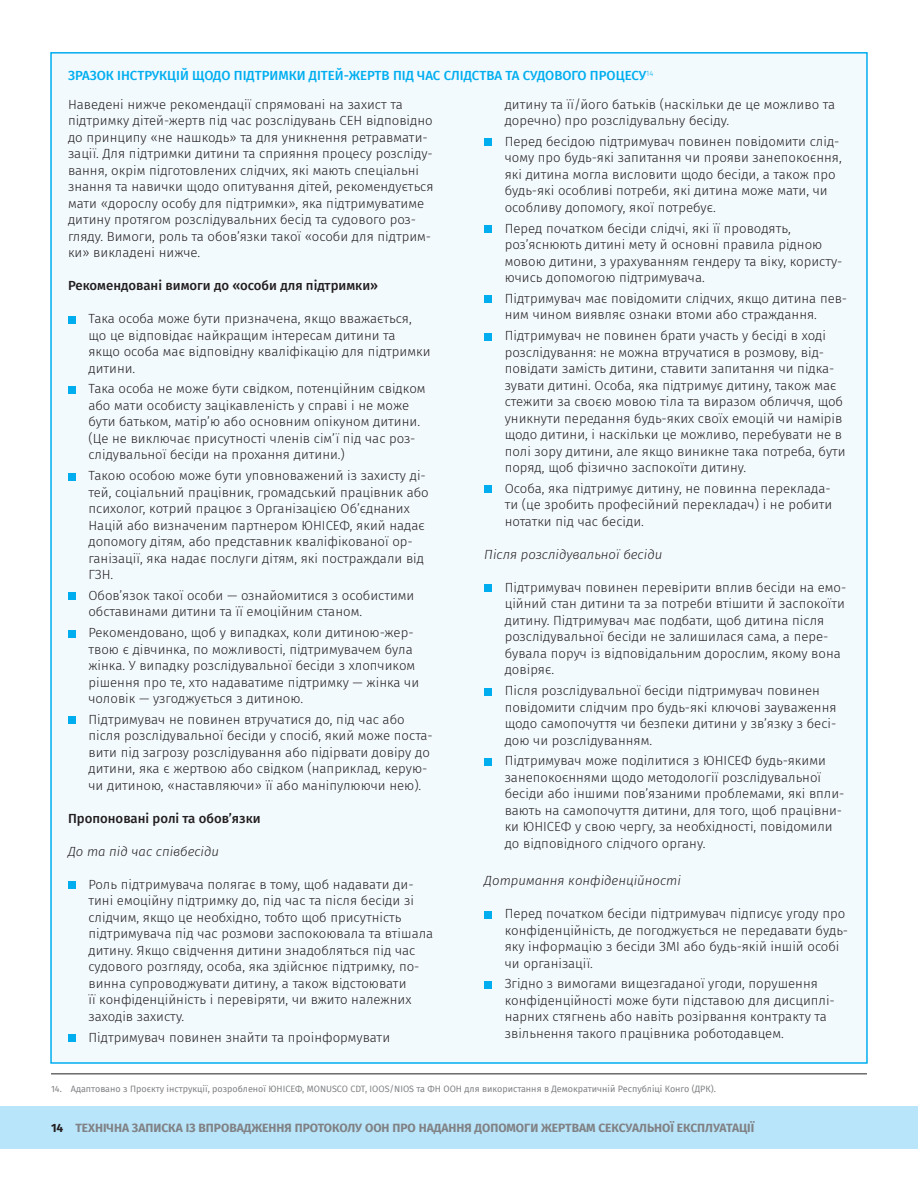
<style>
.page{position:relative;width:918px;height:1188px;background:#fff}
.page>*{position:absolute;margin:0;border:0;box-sizing:border-box;transform-origin:0 0}
.t1{font:300 13.2px/16.5px "Fira Sans";color:#231f20}
.t2{font:500 13.2px/28.2px "Fira Sans";color:#00aeef}
.t3{font:italic 300 13.2px "Fira Sans";color:#231f20}
.t4{font:500 13.2px "Fira Sans";color:#231f20}
.t5{font:700 12px "Fira Sans";color:#808285}
.t6{font:9px "Fira Sans";color:#808285}
.s1{font-weight:300;color:#231f20}
.s2{color:#231f20}
</style>
<div class="page">
<div style="left:0;top:1106px;width:918px;height:43px;background:#b9e5fa"></div>
<div style="left:50px;top:52px;width:818px;height:1012px;background:#f3fafe;border:2px solid #00aeef"></div>
<div style="left:68px;top:316px;width:7px;height:7px;background:#00aeef"></div>
<div style="left:68px;top:386px;width:7px;height:7px;background:#00aeef"></div>
<div style="left:68px;top:473px;width:7px;height:7px;background:#00aeef"></div>
<div style="left:68px;top:593px;width:7px;height:7px;background:#00aeef"></div>
<div style="left:68px;top:630px;width:7px;height:7px;background:#00aeef"></div>
<div style="left:68px;top:717px;width:7px;height:7px;background:#00aeef"></div>
<div style="left:68px;top:882px;width:7px;height:7px;background:#00aeef"></div>
<div style="left:68px;top:1034px;width:7px;height:8px;background:#00aeef"></div>
<div style="left:484px;top:139px;width:8px;height:7px;background:#00aeef"></div>
<div style="left:484px;top:225px;width:8px;height:8px;background:#00aeef"></div>
<div style="left:484px;top:296px;width:8px;height:7px;background:#00aeef"></div>
<div style="left:484px;top:333px;width:8px;height:7px;background:#00aeef"></div>
<div style="left:484px;top:486px;width:8px;height:7px;background:#00aeef"></div>
<div style="left:484px;top:585px;width:8px;height:7px;background:#00aeef"></div>
<div style="left:484px;top:688px;width:8px;height:7px;background:#00aeef"></div>
<div style="left:484px;top:758px;width:8px;height:7px;background:#00aeef"></div>
<div style="left:484px;top:911px;width:8px;height:7px;background:#00aeef"></div>
<div style="left:484px;top:981px;width:8px;height:7px;background:#00aeef"></div>
<hr style="left:51px;top:1073px;width:816px;height:1px;background:#231f20">
<p class="t2" style="left:68px;top:61px;width:587px">ЗРАЗОК ІНСТРУКЦІЙ ЩОДО ПІДТРИМКИ ДІТЕЙ-ЖЕРТВ ПІД ЧАС СЛІДСТВА ТА СУДОВОГО ПРОЦЕСУ<sup>14<br></sup><span class="s1">Наведені нижче рекомендації спрямовані на захист та</span></p>
<p class="t1" style="left:68px;top:112px;width:367px">підтримку дітей-жертв під час розслідувань СЕН відповідно до принципу «не нашкодь» та для уникнення ретравмати&shy;зації. Для підтримки дитини та сприяння процесу розсліду&shy;вання, окрім підготовлених слідчих, які мають спеціальні знання та навички щодо опитування дітей, рекомендується мати «дорослу особу для підтримки», яка підтримуватиме дитину протягом розслідувальних бесід та судового роз&shy;гляду. Вимоги, роль та обов’язки такої «особи для підтрим&shy;ки» викладені нижче.</p>
<p class="t4" style="left:68px;top:275px;width:312px">Рекомендовані вимоги до «особи для підтримки»</p>
<p class="t1" style="left:88px;top:310px;width:344px">Така особа може бути призначена, якщо вважається, що це відповідає найкращим інтересам дитини та<br>якщо особа має відповідну кваліфікацію для підтримки дитини.</p>
<p class="t1" style="left:88px;top:380px;width:339px">Така особа не може бути свідком, потенційним свідком або мати особисту зацікавленість у справі і не може бути батьком, матір’ю або основним опікуном дитини. (Це не виключає присутності членів сім’ї під час роз&shy;слідувальної бесіди на прохання дитини.)</p>
<p class="t1" style="left:88px;top:467px;width:342px">Такою особою може бути уповноважений із захисту ді&shy;тей, соціальний працівник, громадський працівник або психолог, котрий працює з Організацією Об’єднаних Націй або визначеним партнером ЮНІСЕФ, який надає допомогу дітям, або представник кваліфікованої ор&shy;ганізації, яка надає послуги дітям, які постраждали від ГЗН.</p>
<p class="t1" style="left:88px;top:587px;width:328px">Обов’язок такої особи — ознайомитися з особистими обставинами дитини та її емоційним станом.</p>
<p class="t1" style="left:88px;top:624px;width:332px">Рекомендовано, щоб у випадках, коли дитиною-жер&shy;твою є дівчинка, по можливості, підтримувачем була жінка. У випадку розслідувальної бесіди з хлопчиком рішення про те, хто надаватиме підтримку — жінка чи чоловік — узгоджується з дитиною.</p>
<p class="t1" style="left:88px;top:711px;width:346px">Підтримувач не повинен втручатися до, під час або після розслідувальної бесіди у спосіб, який може поста&shy;вити під загрозу розслідування або підірвати довіру до дитини, яка є жертвою або свідком (наприклад, керую&shy;чи дитиною, «наставляючи» її або маніпулюючи нею).</p>
<p class="t4" style="left:68px;top:808px;width:194px">Пропоновані ролі та обов’язки</p>
<p class="t3" style="left:68px;top:842px;width:153px">До та під час співбесіди</p>
<p class="t1" style="left:88px;top:876px;width:346px">Роль підтримувача полягає в тому, щоб надавати ди&shy;тині емоційну підтримку до, під час та після бесіди зі слідчим, якщо це необхідно, тобто щоб присутність підтримувача під час розмови заспокоювала та втішала дитину. Якщо свідчення дитини знадобляться під час судового розгляду, особа, яка здійснює підтримку, по&shy;винна супроводжувати дитину, а також відстоювати<br>її конфіденційність і перевіряти, чи вжито належних заходів захисту.</p>
<p class="t1" style="left:88px;top:1029px;width:303px">Підтримувач повинен знайти та проінформувати</p>
<p class="t1" style="left:505px;top:96px;width:332px">дитину та її/його батьків (наскільки де це можливо та доречно) про розслідувальну бесіду.</p>
<p class="t1" style="left:505px;top:133px;width:339px">Перед бесідою підтримувач повинен повідомити слід&shy;чому про будь-які запитання чи прояви занепокоєння, які дитина могла висловити щодо бесіди, а також про будь-які особливі потреби, які дитина може мати, чи особливу допомогу, якої потребує.</p>
<p class="t1" style="left:505px;top:220px;width:339px">Перед початком бесіди слідчі, які її проводять, роз’яснюють дитині мету й основні правила рідною мовою дитини, з урахуванням гендеру та віку, користу&shy;ючись допомогою підтримувача.</p>
<p class="t1" style="left:505px;top:290px;width:344px">Підтримувач має повідомити слідчих, якщо дитина пев&shy;ним чином виявляє ознаки втоми або страждання.</p>
<p class="t1" style="left:505px;top:327px;width:343px">Підтримувач не повинен брати участь у бесіді в ході розслідування: не можна втручатися в розмову, від&shy;повідати замість дитини, ставити запитання чи підка&shy;зувати дитині. Особа, яка підтримує дитину, також має стежити за своєю мовою тіла та виразом обличчя, щоб уникнути передання будь-яких своїх емоцій чи намірів щодо дитини, і наскільки це можливо, перебувати не в полі зору дитини, але якщо виникне така потреба, бути поряд, щоб фізично заспокоїти дитину.</p>
<p class="t1" style="left:505px;top:480px;width:329px">Особа, яка підтримує дитину, не повинна переклада&shy;ти (це зробить професійний перекладач) і не робити нотатки під час бесіди.</p>
<p class="t3" style="left:484px;top:545px;width:180px">Після розслідувальної бесіди</p>
<p class="t1" style="left:505px;top:579px;width:343px">Підтримувач повинен перевірити вплив бесіди на емо&shy;ційний стан дитини та за потреби втішити й заспокоїти дитину. Підтримувач має подбати, щоб дитина після розслідувальної бесіди не залишилася сама, а пере&shy;бувала поруч із відповідальним дорослим, якому вона довіряє.</p>
<p class="t1" style="left:505px;top:682px;width:333px">Після розслідувальної бесіди підтримувач повинен повідомити слідчим про будь-які ключові зауваження щодо самопочуття чи безпеки дитини у зв’язку з бесі&shy;дою чи розслідуванням.</p>
<p class="t1" style="left:505px;top:752px;width:341px">Підтримувач може поділитися з ЮНІСЕФ будь-якими занепокоєннями щодо методології розслідувальної бесіди або іншими пов’язаними проблемами, які впли&shy;вають на самопочуття дитини, для того, щоб працівни&shy;ки ЮНІСЕФ у свою чергу, за необхідності, повідомили до відповідного слідчого органу.</p>
<p class="t3" style="left:484px;top:871px;width:198px">Дотримання конфіденційності</p>
<p class="t1" style="left:505px;top:905px;width:345px">Перед початком бесіди підтримувач підписує угоду про конфіденційність, де погоджується не передавати будь&shy;яку інформацію з бесіди ЗМІ або будь-якій іншій особі чи організації.</p>
<p class="t1" style="left:505px;top:975px;width:332px">Згідно з вимогами вищезгаданої угоди, порушення конфіденційності може бути підставою для дисциплі&shy;нарних стягнень або навіть розірвання контракту та звільнення такого працівника роботодавцем.</p>
<p class="t6" style="left:51px;top:1082px;width:666px">14. Адаптовано з Проєкту інструкції, розробленої ЮНІСЕФ, MONUSCO CDT, IOOS/NIOS та ФН ООН для використання в Демократичній Республіці Конго (ДРК).</p>
<p class="t5" style="left:51px;top:1118px;width:705px"><span class="s2">14</span> ТЕХНІЧНА ЗАПИСКА ІЗ ВПРОВАДЖЕННЯ ПРОТОКОЛУ ООН ПРО НАДАННЯ ДОПОМОГИ ЖЕРТВАМ СЕКСУАЛЬНОЇ ЕКСПЛУАТАЦІЇ</p>
</div>
